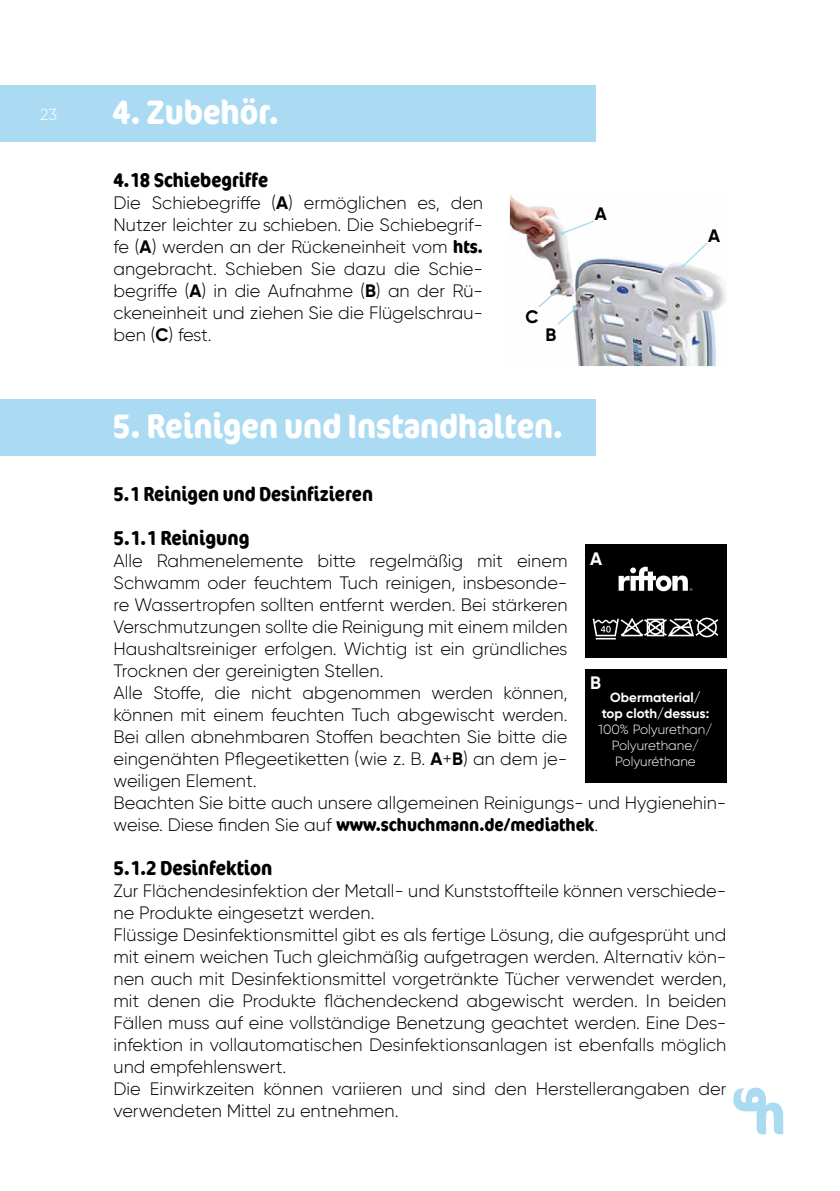
<style>
.page{position:relative;width:840px;height:1191px;background:#fff}
.page>*{position:absolute;margin:0;border:0;box-sizing:border-box;transform-origin:0 0}
.t1{font:700 condensed 34px "Cocon Offc Pro";color:#fff}
.t2{font:700 condensed 20px "Cocon Offc Pro";color:#000}
.t3{font:300 18px/22px "Gilroy";color:#000}
.t4{font:700 condensed 18px "Cocon Offc Pro";color:#000}
.t5{font:700 18px "Gilroy";color:#000}
.t6{font:700 18px "Gilroy";color:#fff}
.t7{font:300 16px "Gilroy";color:#fff}
.t8{font:300 13.4px/16px "Gilroy";color:#fff;text-align:center}
.t9{font:700 13.4px/16px "Gilroy";color:#fff;text-align:center}
.s1{font-weight:700}
.s2{font-family:"Cocon Offc Pro";font-weight:700;font-stretch:condensed}
.s3{font-family:"Gilroy";font-weight:300;font-stretch:normal}
</style>
<div class="page">
<div style="left:0;top:85px;width:595px;height:57px;background:#aadbf3"></div>
<svg style="left:733px;top:1087px;width:49px;height:47px"></svg>
<div style="left:0;top:399px;width:595px;height:57px;background:#aadbf3"></div>
<img style="left:509px;top:195px;width:217px;height:171px">
<svg style="left:559px;top:219px;width:36px;height:16px"></svg>
<svg style="left:536px;top:289px;width:41px;height:37px"></svg>
<svg style="left:680px;top:241px;width:28px;height:28px"></svg>
<div style="left:584px;top:544px;width:142px;height:114px;background:#000"></div>
<svg style="left:618px;top:566px;width:74px;height:25px"></svg>
<svg style="left:592px;top:617px;width:126px;height:22px"></svg>
<div style="left:584px;top:669px;width:142px;height:113px;background:#000"></div>
<p class="t7" style="left:40px;top:104px;width:18px">23</p>
<h1 class="t1" style="left:113px;top:88px;width:167px">4. Zubehör.</h1>
<p class="t2" style="left:113px;top:165px;width:156px">4.18 Schiebegriffe</p>
<p class="t3" style="left:113px;top:191px;width:371px;text-align:justify">Die Schiebegriffe (<span class="s1">A</span>) ermöglichen es, den Nutzer leichter zu schieben. Die Schiebegrif&shy;fe (<span class="s1">A</span>) werden an der Rückeneinheit vom <span class="s2">hts. </span>angebracht. Schieben Sie dazu die Schie&shy;begriffe (<span class="s1">A</span>) in die Aufnahme (<span class="s1">B</span>) an der Rü&shy;ckeneinheit und ziehen Sie die Flügelschrau&shy;ben (<span class="s1">C</span>) fest.</p>
<p class="t5" style="left:525px;top:306px;width:15px">C</p>
<p class="t5" style="left:545px;top:323px;width:12px">B</p>
<h1 class="t1" style="left:113px;top:402px;width:451px">5. Reinigen und Instandhalten.</h1>
<p class="t5" style="left:594px;top:203px;width:14px">A</p>
<p class="t5" style="left:707px;top:224px;width:14px">A</p>
<p class="t2" style="left:113px;top:479px;width:261px">5.1 Reinigen und Desinfizieren</p>
<p class="t2" style="left:113px;top:523px;width:137px">5.1.1 Reinigung</p>
<p class="t3" style="left:113px;top:549px;width:614px">Alle Rahmenelemente bitte regelmäßig mit einem<br>Schwamm oder feuchtem Tuch reinigen, insbesonde-<br>re Wassertropfen sollten entfernt werden. Bei stärkeren<br>Verschmutzungen sollte die Reinigung mit einem milden<br>Haushaltsreiniger erfolgen. Wichtig ist ein gründliches<br>Trocknen der gereinigten Stellen.<br>Alle Stoffe, die nicht abgenommen werden können,<br>können mit einem feuchten Tuch abgewischt werden.<br>Bei allen abnehmbaren Stoffen beachten Sie bitte die<br>eingenähten Pflegeetiketten (wie z. B. <span class="s1">A</span>+<span class="s1">B</span>) an dem je-<br>weiligen Element.<br>Beachten Sie bitte auch unsere allgemeinen Reinigungs- und Hygienehin-</p>
<p class="t4" style="left:113px;top:811px;width:486px"><span class="s3">weise. Diese finden Sie auf</span> www.schuchmann.de/mediathek<span class="s3">.</span></p>
<p class="t2" style="left:113px;top:853px;width:160px">5.1.2 Desinfektion</p>
<p class="t3" style="left:113px;top:879px;width:614px">Zur Flächendesinfektion der Metall- und Kunststoffteile können verschiede&shy;ne Produkte eingesetzt werden.<br>Flüssige Desinfektionsmittel gibt es als fertige Lösung, die aufgesprüht und mit einem weichen Tuch gleichmäßig aufgetragen werden. Alternativ kön&shy;nen auch mit Desinfektionsmittel vorgetränkte Tücher verwendet werden, mit denen die Produkte flächendeckend abgewischt werden. In beiden Fällen muss auf eine vollständige Benetzung geachtet werden. Eine Des&shy;infektion in vollautomatischen Desinfektionsanlagen ist ebenfalls möglich und empfehlenswert.<br>Die Einwirkzeiten können variieren und sind den Herstellerangaben der verwendeten Mittel zu entnehmen.</p>
<p class="t6" style="left:590px;top:547px;width:14px">A</p>
<p class="t6" style="left:590px;top:671px;width:12px">B</p>
<p class="t9" style="left:601px;top:689px;width:109px">Obermaterial/ top cloth/dessus:</p>
<p class="t8" style="left:598px;top:721px;width:115px">100% Polyurethan/<br>Polyurethane/<br>Polyuréthane</p>
</div>
